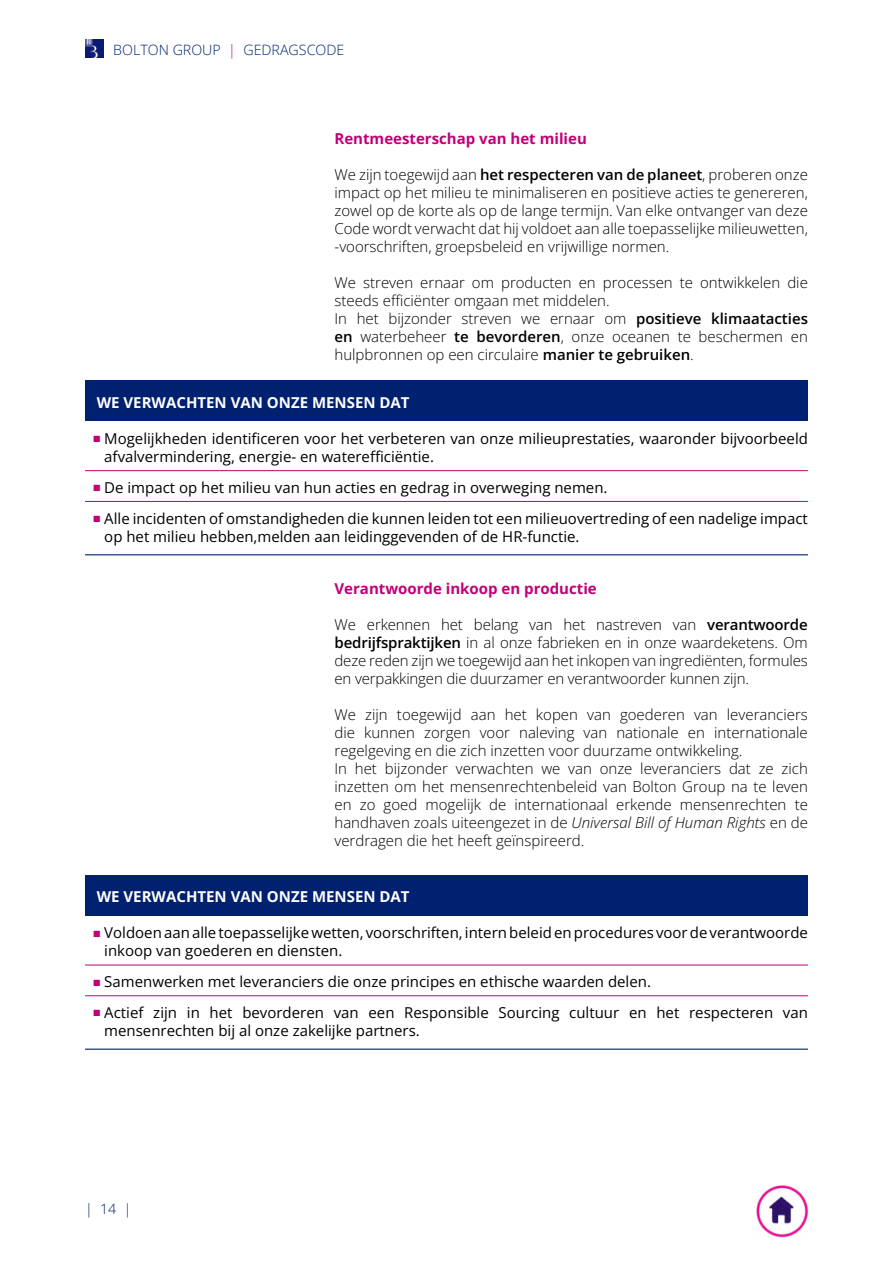
<style>
.page{position:relative;width:893px;height:1263px;background:#fff}
.page>*{position:absolute;margin:0;border:0;box-sizing:border-box;transform-origin:0 0}
.t1{font:300 15px/18px "Open Sans";color:#000;text-align:justify}
.t2{font:15px/18px "Open Sans";color:#000}
.t3{font:700 15px "Open Sans";color:#c10077}
.t4{font:700 15px "Open Sans";color:#fff}
.t5{font:300 14.25px "Open Sans";color:#00216f}
.s1{color:#c10077}
.s2{font-weight:600}
.s3{font-weight:400;font-style:italic}
</style>
<div class="page">
<div style="left:85px;top:381px;width:723px;height:40px;background:#00216f"></div>
<hr style="left:85px;top:470px;width:723px;height:1px;background:#c10077">
<hr style="left:85px;top:501px;width:723px;height:1px;background:#c10077">
<hr style="left:85px;top:554px;width:723px;height:1px;background:#00216f">
<div style="left:85px;top:875px;width:723px;height:40px;background:#00216f"></div>
<hr style="left:85px;top:965px;width:723px;height:1px;background:#c10077">
<hr style="left:85px;top:995px;width:723px;height:1px;background:#c10077">
<hr style="left:85px;top:1048px;width:723px;height:2px;background:#00216f">
<img style="left:85px;top:40px;width:18px;height:18px">
<img style="left:756px;top:1185px;width:52px;height:52px">
<p class="t5" style="left:113px;top:40px;width:232px">BOLTON GROUP <span class="s1">|</span> GEDRAGSCODE</p>
<p class="t3" style="left:334px;top:128px;width:254px">Rentmeesterschap van het milieu</p>
<p class="t1" style="left:334px;top:165px;width:475px">We zijn toegewijd aan <span class="s2">het respecteren van de planeet</span>, proberen onze impact op het milieu te minimaliseren en positieve acties te genereren, zowel op de korte als op de lange termijn. Van elke ontvanger van deze Code wordt verwacht dat hij voldoet aan alle toepasselijke milieuwetten, -voorschriften, groepsbeleid en vrijwillige normen.</p>
<p class="t1" style="left:334px;top:273px;width:475px;text-align:left">We streven ernaar om producten en processen te ontwikkelen die steeds efficiënter omgaan met middelen.<br>In het bijzonder streven we ernaar om <span class="s2">positieve klimaatacties en</span> waterbeheer <span class="s2">te bevorderen</span>, onze oceanen te beschermen en hulpbronnen op een circulaire <span class="s2">manier te gebruiken</span>.</p>
<p class="t4" style="left:97px;top:392px;width:314px">WE VERWACHTEN VAN ONZE MENSEN DAT</p>
<p class="t2" style="left:104px;top:429px;width:705px;text-indent:-11px"><span class="s1">■</span> Mogelijkheden identificeren voor het verbeteren van onze milieuprestaties, waaronder bijvoorbeeld afvalvermindering, energie- en waterefficiëntie.</p>
<p class="t2" style="left:94px;top:478px;width:515px"><span class="s1">■</span> De impact op het milieu van hun acties en gedrag in overweging nemen.</p>
<p class="t2" style="left:104px;top:509px;width:705px;text-indent:-11px"><span class="s1">■</span> Alle incidenten of omstandigheden die kunnen leiden tot een milieuovertreding of een nadelige impact op het milieu hebben,melden aan leidinggevenden of de HR-functie.</p>
<p class="t3" style="left:334px;top:578px;width:264px">Verantwoorde inkoop en productie</p>
<p class="t1" style="left:334px;top:615px;width:475px">We erkennen het belang van het nastreven van <span class="s2">verantwoorde bedrijfspraktijken</span> in al onze fabrieken en in onze waardeketens. Om deze reden zijn we toegewijd aan het inkopen van ingrediënten, formules en verpakkingen die duurzamer en verantwoorder kunnen zijn.</p>
<p class="t1" style="left:334px;top:705px;width:475px;text-align:left">We zijn toegewijd aan het kopen van goederen van leveranciers die kunnen zorgen voor naleving van nationale en internationale regelgeving en die zich inzetten voor duurzame ontwikkeling.<br>In het bijzonder verwachten we van onze leveranciers dat ze zich inzetten om het mensenrechtenbeleid van Bolton Group na te leven en zo goed mogelijk de internationaal erkende mensenrechten te handhaven zoals uiteengezet in de <span class="s3">Universal Bill of Human Rights</span> en de verdragen die het heeft geïnspireerd.</p>
<p class="t4" style="left:97px;top:886px;width:314px">WE VERWACHTEN VAN ONZE MENSEN DAT</p>
<p class="t2" style="left:104px;top:923px;width:705px;text-indent:-11px"><span class="s1">■</span> Voldoen aan alle toepasselijke wetten, voorschriften, intern beleid en procedures voor de verantwoorde inkoop van goederen en diensten.</p>
<p class="t2" style="left:94px;top:972px;width:559px"><span class="s1">■</span> Samenwerken met leveranciers die onze principes en ethische waarden delen.</p>
<p class="t2" style="left:104px;top:1003px;width:705px;text-indent:-11px"><span class="s1">■</span> Actief zijn in het bevorderen van een Responsible Sourcing cultuur en het respecteren van mensenrechten bij al onze zakelijke partners.</p>
<p class="t5" style="left:85px;top:1199px;width:48px">| 14 |</p>
</div>
